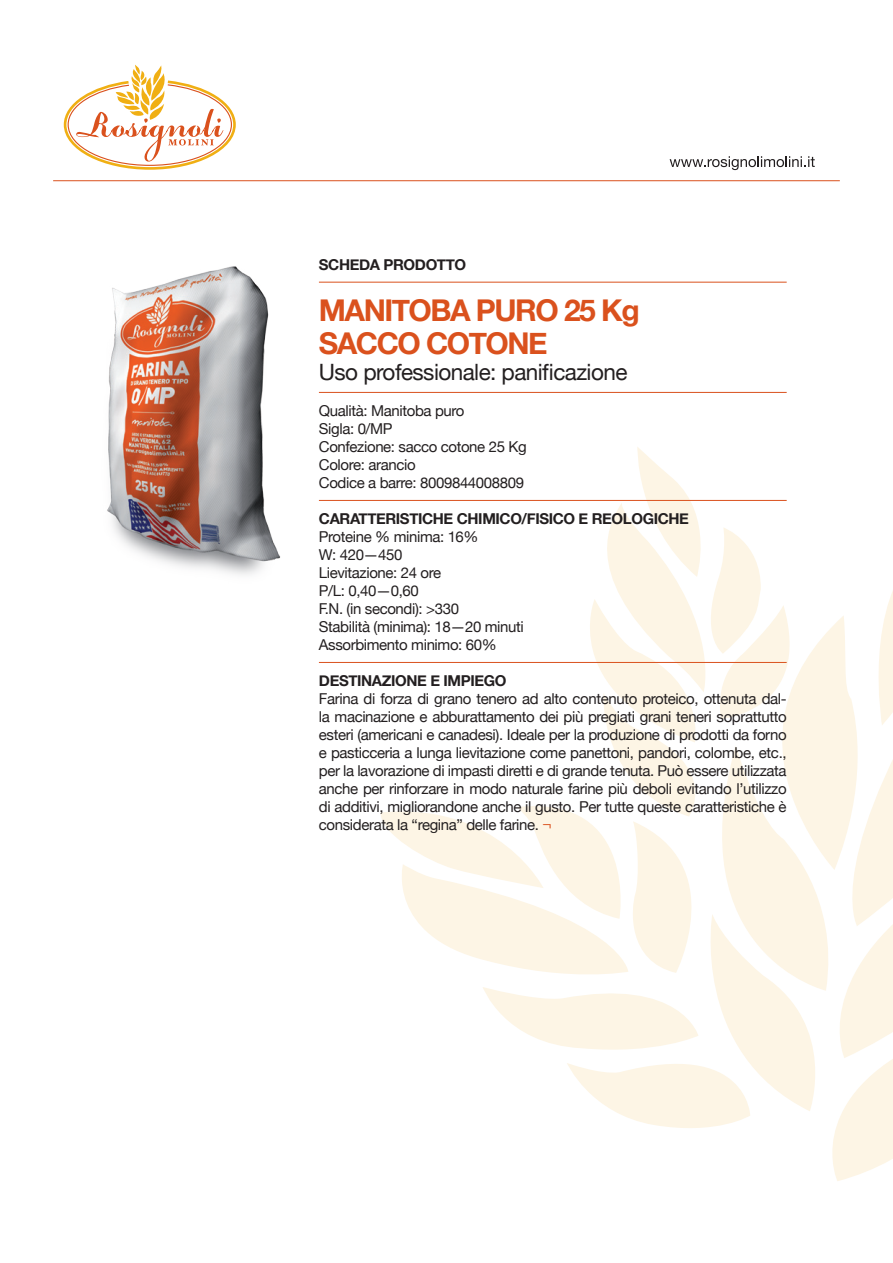
<style>
.page{position:relative;width:893px;height:1263px;background:#fff}
.page>*{position:absolute;margin:0;border:0;box-sizing:border-box;transform-origin:0 0}
.t1{font:700 30px/33px "Helvetica Neue";letter-spacing:-.05em;color:#da511d}
.t2{font:22.5px "Helvetica Neue";letter-spacing:-.025em;color:#231f20}
.t3{font:15px/18px "Helvetica Neue";letter-spacing:-.025em;color:#231f20}
.t4{font:700 15px "Helvetica Neue";letter-spacing:-.025em;color:#231f20}
.s1{color:#da511d}
</style>
<div class="page">
<svg style="left:380px;top:447px;width:513px;height:734px"></svg>
<img style="left:107px;top:266px;width:225px;height:309px">
<hr style="left:319px;top:282px;width:468px;height:1px;background:#da511d">
<hr style="left:319px;top:392px;width:468px;height:1px;background:#da511d">
<hr style="left:319px;top:500px;width:468px;height:1px;background:#da511d">
<hr style="left:319px;top:662px;width:468px;height:1px;background:#da511d">
<svg style="left:670px;top:156px;width:145px;height:14px"></svg>
<svg style="left:63px;top:65px;width:173px;height:105px"></svg>
<hr style="left:53px;top:180px;width:787px;height:1px;background:#da511d">
<p class="t4" style="left:319px;top:255px;width:149px">SCHEDA PRODOTTO</p>
<h1 class="t1" style="left:319px;top:293px;width:322px">MANITOBA PURO 25 Kg<br>SACCO COTONE</h1>
<h2 class="t2" style="left:319px;top:359px;width:310px">Uso professionale: panificazione</h2>
<p class="t3" style="left:319px;top:401px;width:209px">Qualità: Manitoba puro<br>Sigla: 0/MP<br>Confezione: sacco cotone 25 Kg<br>Colore: arancio<br>Codice a barre: 8009844008809</p>
<p class="t4" style="left:319px;top:509px;width:372px">CARATTERISTICHE CHIMICO/FISICO E REOLOGICHE</p>
<p class="t3" style="left:319px;top:527px;width:206px">Proteine % minima: 16%<br>W: 420—450<br>Lievitazione: 24 ore<br>P/L: 0,40—0,60<br>F.N. (in secondi): &gt;330<br>Stabilità (minima): 18—20 minuti<br>Assorbimento minimo: 60%</p>
<p class="t4" style="left:319px;top:671px;width:189px">DESTINAZIONE E IMPIEGO</p>
<p class="t3" style="left:319px;top:689px;width:469px;text-align:justify">Farina di forza di grano tenero ad alto contenuto proteico, ottenuta dal&shy;la macinazione e abburattamento dei più pregiati grani teneri soprattutto esteri (americani e canadesi). Ideale per la produzione di prodotti da forno e pasticceria a lunga lievitazione come panettoni, pandori, colombe, etc., per la lavorazione di impasti diretti e di grande tenuta. Può essere utilizzata anche per rinforzare in modo naturale farine più deboli evitando l’utilizzo di additivi, migliorandone anche il gusto. Per tutte queste caratteristiche è considerata la “regina” delle farine. <span class="s1">¬</span></p>
</div>
